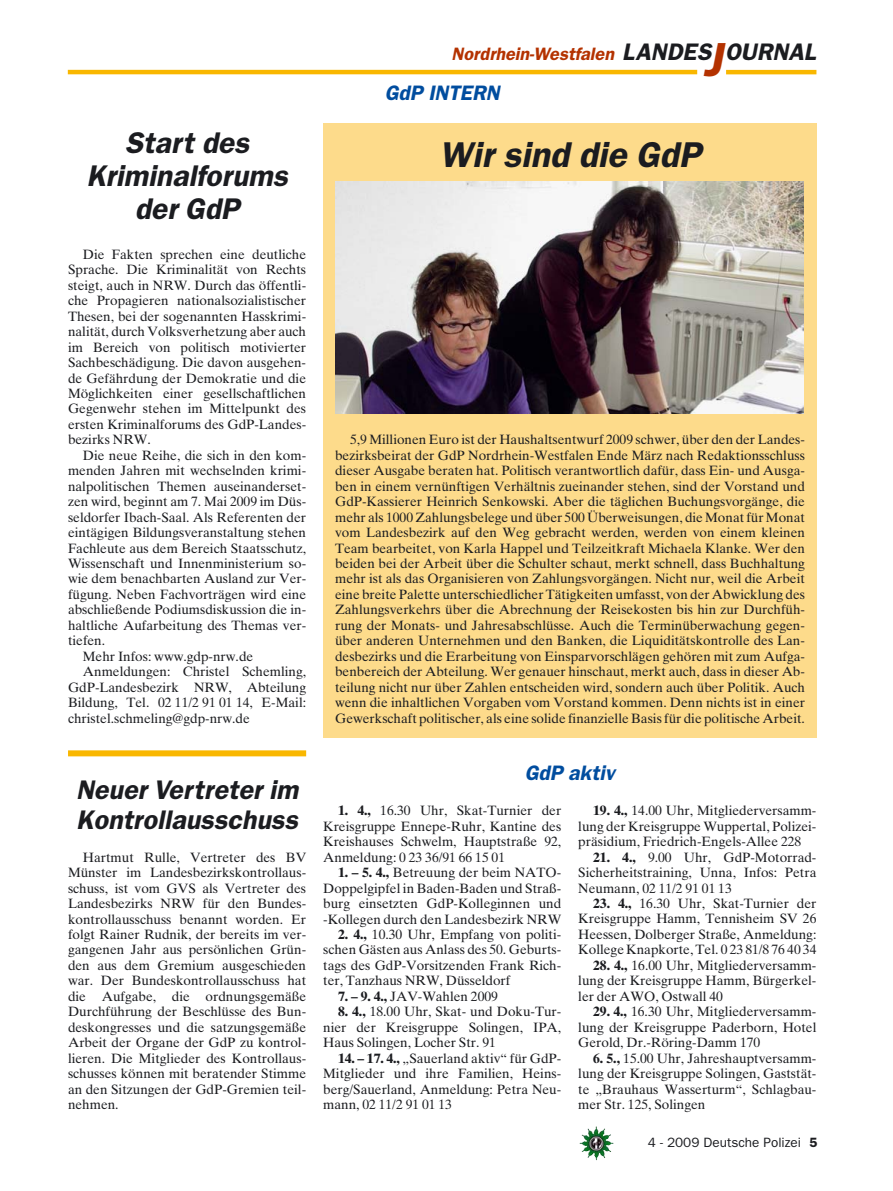
<style>
.page{position:relative;width:893px;height:1191px;background:#fff}
.page>*{position:absolute;margin:0;border:0;box-sizing:border-box;transform-origin:0 0}
.t1{font:italic 600 36px "Franklin Gothic";color:#1b1c20}
.t2{font:italic 600 30px/33px "Franklin Gothic";color:#1b1c20;text-align:center}
.t3{font:italic 600 27px/30px "Franklin Gothic";color:#1b1c20}
.t4{font:italic 600 24px "Franklin Gothic";color:#1b1c20}
.t5{font:italic 600 21px "Franklin Gothic";color:#004d9f}
.t6{font:italic 600 18px "Franklin Gothic";color:#b43200}
.t7{font:13.5px/15.5px "Times Ten";color:#1b1c20;text-align:justify}
.t8{font:13.5px "Franklin Gothic";color:#1b1c20}
.s1{font-size:48px;color:#b43200}
.s2{font-weight:700}
.s3{font-weight:600}
</style>
<div class="page">
<img style="left:582px;top:1128px;width:31px;height:32px">
<hr style="left:68px;top:70px;width:629px;height:4px;background:#f9b700">
<hr style="left:726px;top:70px;width:90px;height:4px;background:#f9b700">
<div style="left:323px;top:123px;width:493px;height:615px;background:#fddb8b"></div>
<img style="left:335px;top:182px;width:469px;height:231px">
<div style="left:68px;top:750px;width:238px;height:6px;background:#f9b700"></div>
<h2 class="t2" style="left:86px;top:129px;width:208px">Start des<br>Kriminalforums der GdP</h2>
<p class="t7" style="left:68px;top:248px;width:240px;text-indent:15px">Die Fakten sprechen eine deutliche Sprache. Die Kriminalität von Rechts steigt, auch in NRW. Durch das öffentli&shy;che Propagieren nationalsozialistischer Thesen, bei der sogenannten Hasskrimi&shy;nalität, durch Volksverhetzung aber auch im Bereich von politisch motivierter Sachbeschädigung. Die davon ausgehen&shy;de Gefährdung der Demokratie und die Möglichkeiten einer gesellschaftlichen Gegenwehr stehen im Mittelpunkt des ersten Kriminalforums des GdP-Landes&shy;bezirks NRW.</p>
<p class="t7" style="left:83px;top:449px;width:225px">Die neue Reihe, die sich in den kom-</p>
<p class="t7" style="left:68px;top:464px;width:240px">menden Jahren mit wechselnden krimi-</p>
<p class="t7" style="left:68px;top:480px;width:240px">nalpolitischen Themen auseinanderset-</p>
<p class="t7" style="left:68px;top:495px;width:240px">zen wird, beginnt am 7. Mai 2009 im Düs-</p>
<p class="t7" style="left:68px;top:510px;width:240px">seldorfer Ibach-Saal. Als Referenten der</p>
<p class="t7" style="left:68px;top:526px;width:240px">eintägigen Bildungsveranstaltung stehen</p>
<p class="t7" style="left:68px;top:541px;width:240px">Fachleute aus dem Bereich Staatsschutz,</p>
<p class="t7" style="left:68px;top:557px;width:240px">Wissenschaft und Innenministerium so-</p>
<p class="t7" style="left:68px;top:572px;width:240px">wie dem benachbarten Ausland zur Ver-</p>
<p class="t7" style="left:68px;top:588px;width:240px">fügung. Neben Fachvorträgen wird eine</p>
<p class="t7" style="left:68px;top:603px;width:240px">abschließende Podiumsdiskussion die in-</p>
<p class="t7" style="left:68px;top:619px;width:240px">haltliche Aufarbeitung des Themas ver-</p>
<p class="t7" style="left:68px;top:634px;width:39px">tiefen.</p>
<p class="t7" style="left:83px;top:650px;width:172px">Mehr Infos: www.gdp-nrw.de</p>
<p class="t7" style="left:83px;top:665px;width:225px">Anmeldungen: Christel Schemling,</p>
<p class="t7" style="left:68px;top:680px;width:240px">GdP-Landesbezirk NRW, Abteilung</p>
<p class="t7" style="left:68px;top:696px;width:240px">Bildung, Tel. 02 11/2 91 01 14, E-Mail:</p>
<p class="t7" style="left:68px;top:711px;width:183px">christel.schmeling@gdp-nrw.de</p>
<h3 class="t3" style="left:76px;top:776px;width:228px">Neuer Vertreter im<br>Kontrollausschuss</h3>
<p class="t7" style="left:68px;top:850px;width:240px;text-indent:15px">Hartmut Rulle, Vertreter des BV Münster im Landesbezirkskontrollaus&shy;schuss, ist vom GVS als Vertreter des Landesbezirks NRW für den Bundes&shy;kontrollausschuss benannt worden. Er folgt Rainer Rudnik, der bereits im ver&shy;gangenen Jahr aus persönlichen Grün&shy;den aus dem Gremium ausgeschieden war. Der Bundeskontrollausschuss hat die Aufgabe, die ordnungsgemäße Durchführung der Beschlüsse des Bun&shy;deskongresses und die satzungsgemäße Arbeit der Organe der GdP zu kontrol&shy;lieren. Die Mitglieder des Kontrollaus&shy;schusses können mit beratender Stimme an den Sitzungen der GdP-Gremien teil&shy;nehmen.</p>
<h3 class="t4" style="left:622px;top:43px;width:110px">LANDES<span class="s1">J</span></h3>
<h3 class="t6" style="left:452px;top:47px;width:167px">Nordrhein-Westfalen</h3>
<h3 class="t4" style="left:725px;top:43px;width:92px">OURNAL</h3>
<h3 class="t5" style="left:385px;top:86px;width:120px">GdP INTERN</h3>
<h1 class="t1" style="left:439px;top:142px;width:269px">Wir sind die GdP</h1>
<p class="t7" style="left:335px;top:433px;width:471px;text-indent:15px">5,9 Millionen Euro ist der Haushaltsentwurf 2009 schwer, über den der Landes&shy;bezirksbeirat der GdP Nordrhein-Westfalen Ende März nach Redaktionsschluss dieser Ausgabe beraten hat. Politisch verantwortlich dafür, dass Ein- und Ausga&shy;ben in einem vernünftigen Verhältnis zueinander stehen, sind der Vorstand und GdP-Kassierer Heinrich Senkowski. Aber die täglichen Buchungsvorgänge, die mehr als 1000 Zahlungsbelege und über 500 Überweisungen, die Monat für Monat vom Landesbezirk auf den Weg gebracht werden, werden von einem kleinen Team bearbeitet, von Karla Happel und Teilzeitkraft Michaela Klanke. Wer den beiden bei der Arbeit über die Schulter schaut, merkt schnell, dass Buchhaltung mehr ist als das Organisieren von Zahlungsvorgängen. Nicht nur, weil die Arbeit eine breite Palette unterschiedlicher Tätigkeiten umfasst, von der Abwicklung des Zahlungsverkehrs über die Abrechnung der Reisekosten bis hin zur Durchfüh&shy;rung der Monats- und Jahresabschlüsse. Auch die Terminüberwachung gegen&shy;über anderen Unternehmen und den Banken, die Liquiditätskontrolle des Lan&shy;desbezirks und die Erarbeitung von Einsparvorschlägen gehören mit zum Aufga&shy;benbereich der Abteilung. Wer genauer hinschaut, merkt auch, dass in dieser Ab&shy;teilung nicht nur über Zahlen entscheiden wird, sondern auch über Politik. Auch wenn die inhaltlichen Vorgaben vom Vorstand kommen. Denn nichts ist in einer Gewerkschaft politischer, als eine solide finanzielle Basis für die politische Arbeit.</p>
<h3 class="t5" style="left:525px;top:766px;width:95px">GdP aktiv</h3>
<p class="t7" style="left:323px;top:804px;width:240px;text-indent:15px"><span class="s2">1. 4.,</span> 16.30 Uhr, Skat-Turnier der Kreisgruppe Ennepe-Ruhr, Kantine des Kreishauses Schwelm, Hauptstraße 92, Anmeldung: 0 23 36/91 66 15 01</p>
<p class="t7" style="left:323px;top:866px;width:240px;text-indent:15px"><span class="s2">1. – 5. 4.,</span> Betreuung der beim NATO-Doppelgipfel in Baden-Baden und Straß&shy;burg einsetzten GdP-Kolleginnen und -Kollegen durch den Landesbezirk NRW</p>
<p class="t7" style="left:323px;top:928px;width:240px;text-indent:15px"><span class="s2">2. 4.,</span> 10.30 Uhr, Empfang von politi&shy;schen Gästen aus Anlass des 50. Geburts&shy;tags des GdP-Vorsitzenden Frank Rich&shy;ter, Tanzhaus NRW, Düsseldorf</p>
<p class="t7" style="left:338px;top:989px;width:161px"><span class="s2">7. – 9. 4.,</span> JAV-Wahlen 2009</p>
<p class="t7" style="left:323px;top:1005px;width:240px;text-indent:15px"><span class="s2">8. 4.,</span> 18.00 Uhr, Skat- und Doku-Tur&shy;nier der Kreisgruppe Solingen, IPA, Haus Solingen, Locher Str. 91</p>
<p class="t7" style="left:323px;top:1051px;width:240px;text-indent:15px"><span class="s2">14. – 17. 4.,</span> „Sauerland aktiv“ für GdP-Mitglieder und ihre Familien, Heins&shy;berg/Sauerland, Anmeldung: Petra Neu&shy;mann, 02 11/2 91 01 13</p>
<p class="t7" style="left:578px;top:804px;width:240px;text-indent:15px"><span class="s2">19. 4.,</span> 14.00 Uhr, Mitgliederversamm&shy;lung der Kreisgruppe Wuppertal, Polizei&shy;präsidium, Friedrich-Engels-Allee 228</p>
<p class="t7" style="left:578px;top:850px;width:240px;text-indent:15px"><span class="s2">21. 4.,</span> 9.00 Uhr, GdP-Motorrad-Sicherheitstraining, Unna, Infos: Petra Neumann, 02 11/2 91 01 13</p>
<p class="t7" style="left:578px;top:897px;width:240px;text-indent:15px"><span class="s2">23. 4.,</span> 16.30 Uhr, Skat-Turnier der Kreisgruppe Hamm, Tennisheim SV 26<br>Heessen, Dolberger Straße, Anmeldung:<br>Kollege Knapkorte, Tel. 0 23 81/8 76 40 34</p>
<p class="t7" style="left:578px;top:959px;width:240px;text-indent:15px"><span class="s2">28. 4.,</span> 16.00 Uhr, Mitgliederversamm&shy;lung der Kreisgruppe Hamm, Bürgerkel&shy;ler der AWO, Ostwall 40</p>
<p class="t7" style="left:578px;top:1005px;width:240px;text-indent:15px"><span class="s2">29. 4.,</span> 16.30 Uhr, Mitgliederversamm&shy;lung der Kreisgruppe Paderborn, Hotel Gerold, Dr.-Röring-Damm 170</p>
<p class="t7" style="left:578px;top:1051px;width:240px;text-indent:15px"><span class="s2">6. 5.,</span> 15.00 Uhr, Jahreshauptversamm&shy;lung der Kreisgruppe Solingen, Gaststät&shy;te „Brauhaus Wasserturm“, Schlagbau&shy;mer Str. 125, Solingen</p>
<p class="t8" style="left:648px;top:1138px;width:171px">4 - 2009 Deutsche Polizei <span class="s3">5</span></p>
</div>
